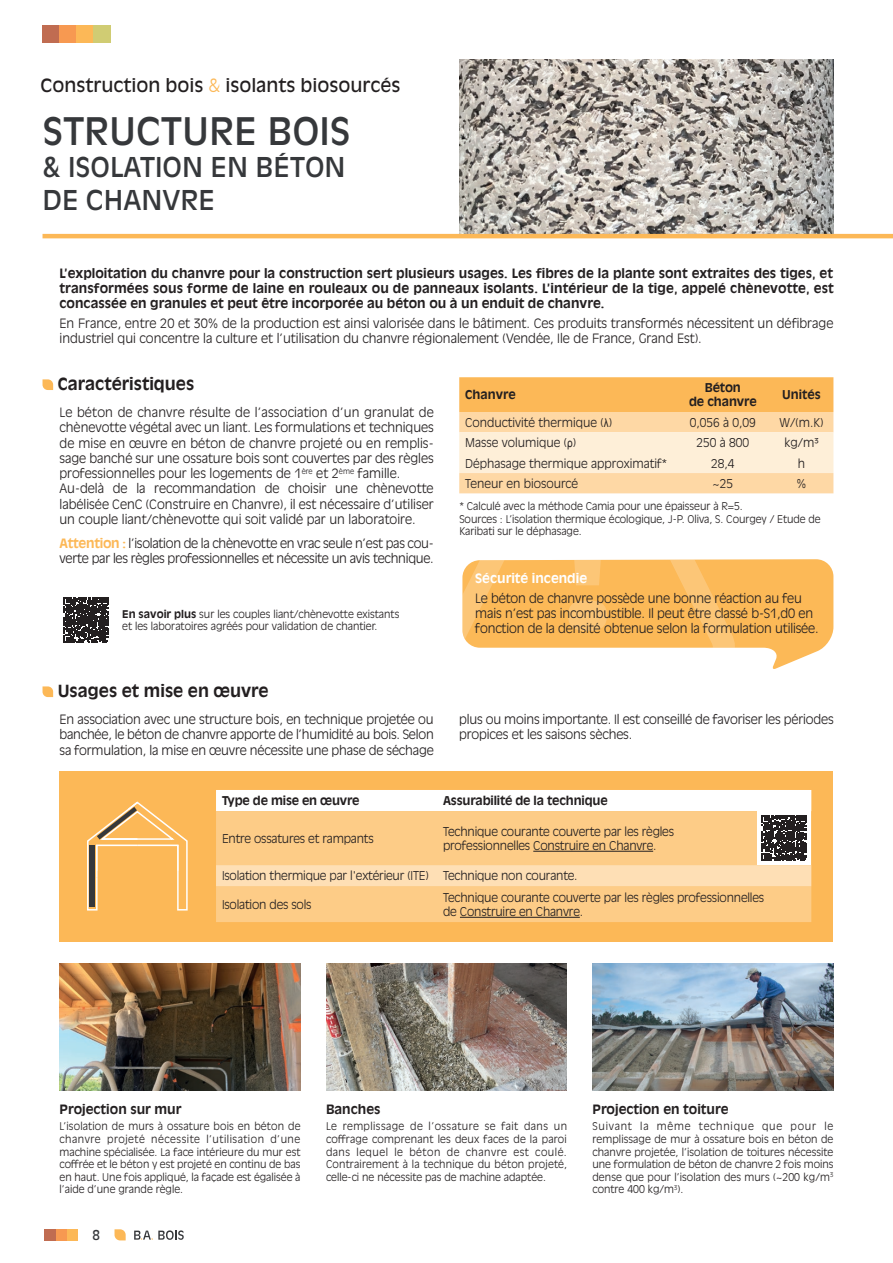
<style>
.page{position:relative;width:893px;height:1263px;background:#fff}
.page>*{position:absolute;margin:0;border:0;box-sizing:border-box;transform-origin:0 0}
.t1{font:37.5px "Antique Olive Std";color:#36383b}
.t2{font:27px/32.4px "Antique Olive Std";color:#36383b}
.t3{font:18px "Antique Olive Std";color:#231f20}
.t4{font:700 16.5px "Antique Olive Std";color:#231f20}
.t5{font:13.5px "Antique Olive Std";color:#36383b}
.t6{font:300 12.75px/15.3px "Antique Olive Std";letter-spacing:-.01em;color:#231f20}
.t7{font:700 12.75px/15.3px "Antique Olive Std";color:#231f20;text-align:justify}
.t8{font:700 12.75px "Antique Olive Std";color:#fff}
.t9{font:300 12px/14.4px "Antique Olive Std";letter-spacing:-.015em;color:#231f20}
.t10{font:700 12px/14.4px "Antique Olive Std";letter-spacing:-.015em;color:#231f20;text-align:center}
.t11{font:300 10.5px/12.6px "Antique Olive Std";color:#231f20;text-align:justify}
.s1{font-weight:300;color:#fcb857}
.s2{font-weight:700;color:#fcb857}
.s3{font-weight:700}
.s4{font-family:"Arial Narrow";font-weight:400}
</style>
<div class="page">
<div style="left:43px;top:26px;width:17px;height:17px;background:#c06c51"></div>
<div style="left:60px;top:26px;width:17px;height:17px;background:#f79951"></div>
<div style="left:77px;top:26px;width:17px;height:17px;background:#fcb857"></div>
<div style="left:94px;top:26px;width:17px;height:17px;background:#d0cc73"></div>
<svg style="left:459px;top:377px;width:374px;height:116px;background:#fdd6a0"></svg>
<img style="left:459px;top:60px;width:374px;height:174px">
<hr style="left:43px;top:234px;width:850px;height:4px;background:#fcb857">
<svg style="left:43px;top:379px;width:10px;height:11px"></svg>
<svg style="left:43px;top:686px;width:10px;height:11px"></svg>
<img style="left:60px;top:963px;width:240px;height:128px">
<img style="left:326px;top:963px;width:241px;height:128px">
<img style="left:592px;top:963px;width:241px;height:128px">
<svg style="left:64px;top:597px;width:45px;height:45px;background:#3f3b3c"></svg>
<div style="left:67px;top:1229px;width:11px;height:11px;background:#fcb857"></div>
<svg style="left:115px;top:1229px;width:11px;height:11px"></svg>
<div style="left:56px;top:1229px;width:11px;height:11px;background:#f79951"></div>
<div style="left:45px;top:1229px;width:11px;height:11px;background:#c06c51"></div>
<svg style="left:134px;top:1230px;width:50px;height:10px"></svg>
<svg style="left:462px;top:559px;width:371px;height:110px"></svg>
<div style="left:59px;top:771px;width:774px;height:170px;background:#fcb857"></div>
<svg style="left:87px;top:801px;width:101px;height:110px"></svg>
<div style="left:216px;top:886px;width:595px;height:36px;background:#fdcc87"></div>
<hr style="left:460px;top:917px;width:120px;height:1px;background:#231f20">
<svg style="left:216px;top:790px;width:595px;height:96px;background:#f5d5a8"></svg>
<h3 class="t3" style="left:40px;top:74px;width:361px">Construction bois <span class="s1">&amp;</span> isolants biosourcés</h3>
<p class="t1" style="left:43px;top:109px;width:310px">STRUCTURE BOIS</p>
<p class="t2" style="left:43px;top:151px;width:304px">&amp; ISOLATION EN BÉTON<br>DE CHANVRE</p>
<p class="t7" style="left:60px;top:265px;width:776px">L’exploitation du chanvre pour la construction sert plusieurs usages. Les fibres de la plante sont extraites des tiges, et transformées sous forme de laine en rouleaux ou de panneaux isolants. L’intérieur de la tige, appelé chènevotte, est concassée en granules et peut être incorporée au béton ou à un enduit de chanvre.</p>
<p class="t6" style="left:60px;top:316px;width:775px">En France, entre 20 et 30% de la production est ainsi valorisée dans le bâtiment. Ces produits transformés nécessitent un défibrage industriel qui concentre la culture et l’utilisation du chanvre régionalement (Vendée, Ile de France, Grand Est).</p>
<p class="t4" style="left:58px;top:374px;width:138px">Caractéristiques</p>
<p class="t6" style="left:60px;top:405px;width:376px;text-align:justify">Le béton de chanvre résulte de l’association d’un granulat de chènevotte végétal avec un liant. Les formulations et techniques de mise en œuvre en béton de chanvre projeté ou en remplis&shy;sage banché sur une ossature bois sont couvertes par des règles professionnelles pour les logements de 1<sup>ère</sup> et 2<sup>ème</sup> famille.</p>
<p class="t6" style="left:60px;top:481px;width:376px;text-align:justify">Au-delà de la recommandation de choisir une chènevotte labélisée CenC (Construire en Chanvre), il est nécessaire d’utiliser un couple liant/chènevotte qui soit validé par un laboratoire.</p>
<p class="t6" style="left:60px;top:536px;width:376px"><span class="s2">Attention :</span> l’isolation de la chènevotte en vrac seule n’est pas cou&shy;verte par les règles professionnelles et nécessite un avis technique.</p>
<p class="t11" style="left:122px;top:608px;width:279px"><span class="s3">En savoir plus</span> sur les couples liant/chènevotte existants et les laboratoires agréés pour validation de chantier.</p>
<p class="t10" style="left:465px;top:388px;width:52px">Chanvre</p>
<p class="t10" style="left:689px;top:380px;width:69px">Béton<br>de chanvre</p>
<p class="t10" style="left:782px;top:388px;width:40px">Unités</p>
<p class="t9" style="left:465px;top:415px;width:148px">Conductivité thermique (<span class="s4">λ</span>)</p>
<p class="t9" style="left:690px;top:415px;width:68px">0,056 à 0,09</p>
<p class="t9" style="left:779px;top:415px;width:46px">W/(m.K)</p>
<p class="t9" style="left:465px;top:436px;width:112px">Masse volumique (<span class="s4">ρ</span>)</p>
<p class="t9" style="left:696px;top:436px;width:54px">250 à 800</p>
<p class="t9" style="left:784px;top:436px;width:36px">kg/m³</p>
<p class="t9" style="left:465px;top:456px;width:203px">Déphasage thermique approximatif*</p>
<p class="t9" style="left:711px;top:456px;width:25px">28,4</p>
<p class="t9" style="left:798px;top:456px;width:9px">h</p>
<p class="t9" style="left:465px;top:476px;width:115px">Teneur en biosourcé</p>
<p class="t9" style="left:713px;top:476px;width:22px">~25</p>
<p class="t9" style="left:796px;top:476px;width:11px">%</p>
<p class="t11" style="left:459px;top:500px;width:285px">* Calculé avec la méthode Camia pour une épaisseur à R=5.</p>
<p class="t11" style="left:459px;top:513px;width:363px">Sources : L’isolation thermique écologique, J-P. Oliva, S. Courgey / Etude de<br>Karibati sur le déphasage.</p>
<p class="t8" style="left:475px;top:571px;width:113px">Sécurité incendie</p>
<p class="t6" style="left:475px;top:591px;width:345px">Le béton de chanvre possède une bonne réaction au feu mais n’est pas incombustible. Il peut être classé b-S1,d0 en fonction de la densité obtenue selon la formulation utilisée.</p>
<p class="t4" style="left:58px;top:681px;width:212px">Usages et mise en œuvre</p>
<p class="t6" style="left:60px;top:712px;width:376px;text-align:justify">En association avec une structure bois, en technique projetée ou banchée, le béton de chanvre apporte de l’humidité au bois. Selon sa formulation, la mise en œuvre nécessite une phase de séchage</p>
<p class="t6" style="left:459px;top:712px;width:376px">plus ou moins importante. Il est conseillé de favoriser les périodes propices et les saisons sèches.</p>
<p class="t10" style="left:222px;top:794px;width:139px">Type de mise en œuvre</p>
<p class="t10" style="left:443px;top:794px;width:166px">Assurabilité de la technique</p>
<p class="t9" style="left:222px;top:831px;width:153px">Entre ossatures et rampants</p>
<p class="t9" style="left:443px;top:824px;width:232px">Technique courante couverte par les règles professionnelles Construire en Chanvre.</p>
<p class="t9" style="left:222px;top:869px;width:208px">Isolation thermique par l'extérieur (ITE)</p>
<p class="t9" style="left:443px;top:869px;width:136px">Technique non courante.</p>
<p class="t9" style="left:222px;top:897px;width:91px">Isolation des sols</p>
<p class="t9" style="left:443px;top:890px;width:323px">Technique courante couverte par les règles professionnelles de Construire en Chanvre.</p>
<p class="t7" style="left:60px;top:1101px;width:123px">Projection sur mur</p>
<p class="t11" style="left:60px;top:1120px;width:243px">L’isolation de murs à ossature bois en béton de chanvre projeté nécessite l’utilisation d’une machine spécialisée. La face intérieure du mur est coffrée et le béton y est projeté en continu de bas en haut. Une fois appliqué, la façade est égalisée à l’aide d’une grande règle.</p>
<p class="t5" style="left:93px;top:1227px;width:9px">8</p>
<p class="t7" style="left:326px;top:1101px;width:56px">Banches</p>
<p class="t11" style="left:326px;top:1120px;width:243px">Le remplissage de l’ossature se fait dans un coffrage comprenant les deux faces de la paroi dans lequel le béton de chanvre est coulé.<br>Contrairement à la technique du béton projeté, celle-ci ne nécessite pas de machine adaptée.</p>
<p class="t7" style="left:592px;top:1101px;width:138px">Projection en toiture</p>
<p class="t11" style="left:592px;top:1120px;width:242px">Suivant la même technique que pour le remplissage de mur à ossature bois en béton de chanvre projetée, l’isolation de toitures nécessite une formulation de béton de chanvre 2 fois moins dense que pour l’isolation des murs (~200 kg/m<sup>3 </sup>contre 400 kg/m<sup>3</sup>).</p>
</div>
